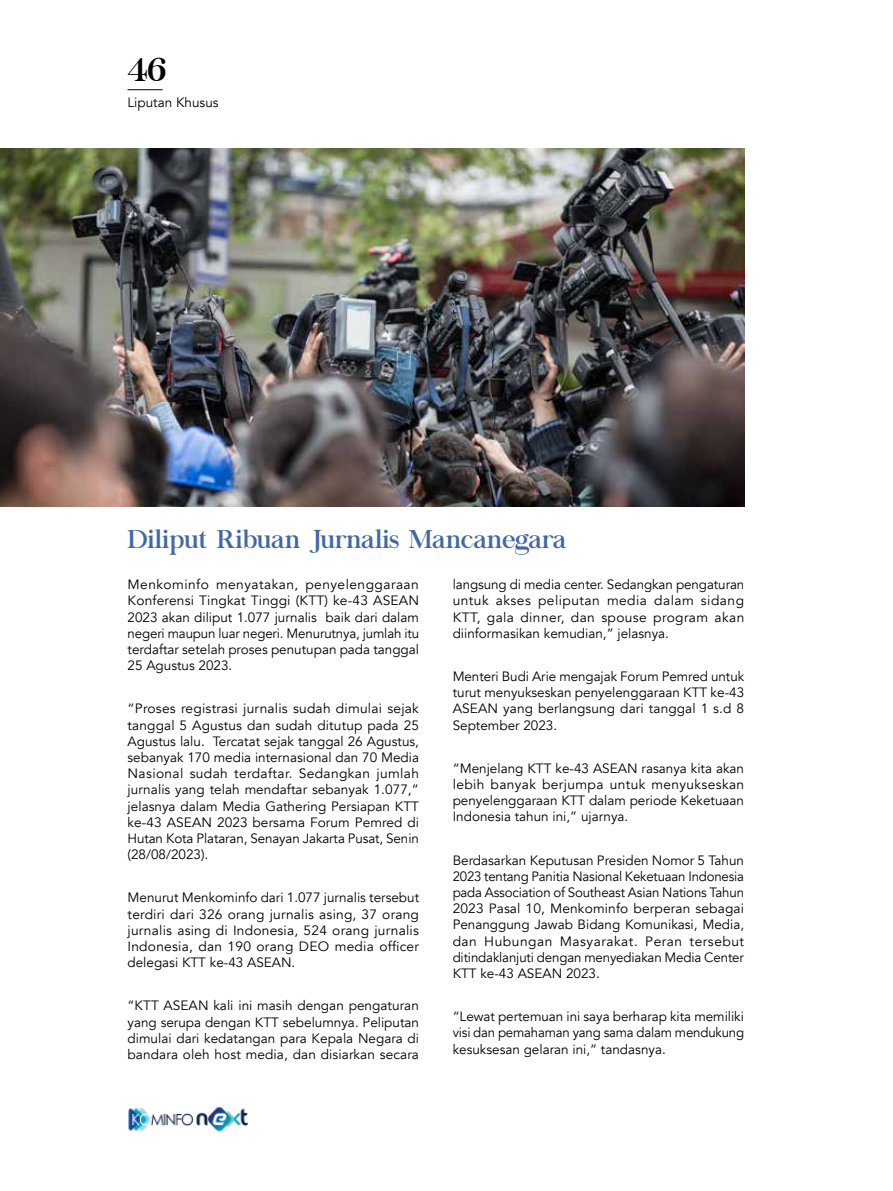
<style>
.page{position:relative;width:893px;height:1191px;background:#fff}
.page>*{position:absolute;margin:0;border:0;box-sizing:border-box;transform-origin:0 0}
.t1{font:37.5px "Chapaza";color:#000}
.t2{font:25.5px "Chapaza";color:#4167a7}
.t3{font:13.5px/16.2px "Avenir";color:#000;text-align:justify}
</style>
<div class="page">
<hr style="left:128px;top:89px;width:35px;height:1px;background:#000">
<img style="left:128px;top:1107px;width:120px;height:25px">
<img style="left:0;top:149px;width:744px;height:357px">
<h1 class="t1" style="left:128px;top:46px;width:40px">46</h1>
<p class="t3" style="left:128px;top:95px;width:93px">Liputan Khusus</p>
<h2 class="t2" style="left:128px;top:524px;width:441px">Diliput Ribuan Jurnalis Mancanegara</h2>
<p class="t3" style="left:128px;top:576px;width:293px">Menkominfo menyatakan, penyelenggaraan Konferensi Tingkat Tinggi (KTT) ke-43 ASEAN 2023 akan diliput 1.077 jurnalis baik dari dalam negeri maupun luar negeri. Menurutnya, jumlah itu terdaftar setelah proses penutupan pada tanggal 25 Agustus 2023.</p>
<p class="t3" style="left:128px;top:701px;width:293px">“Proses registrasi jurnalis sudah dimulai sejak tanggal 5 Agustus dan sudah ditutup pada 25<br>Agustus lalu. Tercatat sejak tanggal 26 Agustus, sebanyak 170 media internasional dan 70 Media Nasional sudah terdaftar. Sedangkan jumlah jurnalis yang telah mendaftar sebanyak 1.077,” jelasnya dalam Media Gathering Persiapan KTT ke-43 ASEAN 2023 bersama Forum Pemred di Hutan Kota Plataran, Senayan Jakarta Pusat, Senin (28/08/2023).</p>
<p class="t3" style="left:128px;top:890px;width:293px">Menurut Menkominfo dari 1.077 jurnalis tersebut terdiri dari 326 orang jurnalis asing, 37 orang jurnalis asing di Indonesia, 524 orang jurnalis Indonesia, dan 190 orang DEO media officer delegasi KTT ke-43 ASEAN.</p>
<p class="t3" style="left:128px;top:998px;width:293px">“KTT ASEAN kali ini masih dengan pengaturan yang serupa dengan KTT sebelumnya. Peliputan dimulai dari kedatangan para Kepala Negara di bandara oleh host media, dan disiarkan secara</p>
<p class="t3" style="left:453px;top:576px;width:293px">langsung di media center. Sedangkan pengaturan untuk akses peliputan media dalam sidang KTT, gala dinner, dan spouse program akan diinformasikan kemudian,” jelasnya.</p>
<p class="t3" style="left:453px;top:668px;width:293px">Menteri Budi Arie mengajak Forum Pemred untuk turut menyukseskan penyelenggaraan KTT ke-43<br>ASEAN yang berlangsung dari tanggal 1 s.d 8<br>September 2023.</p>
<p class="t3" style="left:453px;top:760px;width:293px">“Menjelang KTT ke-43 ASEAN rasanya kita akan lebih banyak berjumpa untuk menyukseskan penyelenggaraan KTT dalam periode Keketuaan Indonesia tahun ini,” ujarnya.</p>
<p class="t3" style="left:453px;top:852px;width:293px">Berdasarkan Keputusan Presiden Nomor 5 Tahun 2023 tentang Panitia Nasional Keketuaan Indonesia pada Association of Southeast Asian Nations Tahun 2023 Pasal 10, Menkominfo berperan sebagai Penanggung Jawab Bidang Komunikasi, Media, dan Hubungan Masyarakat. Peran tersebut ditindaklanjuti dengan menyediakan Media Center KTT ke-43 ASEAN 2023.</p>
<p class="t3" style="left:453px;top:1008px;width:293px">“Lewat pertemuan ini saya berharap kita memiliki visi dan pemahaman yang sama dalam mendukung kesuksesan gelaran ini,” tandasnya.</p>
</div>
